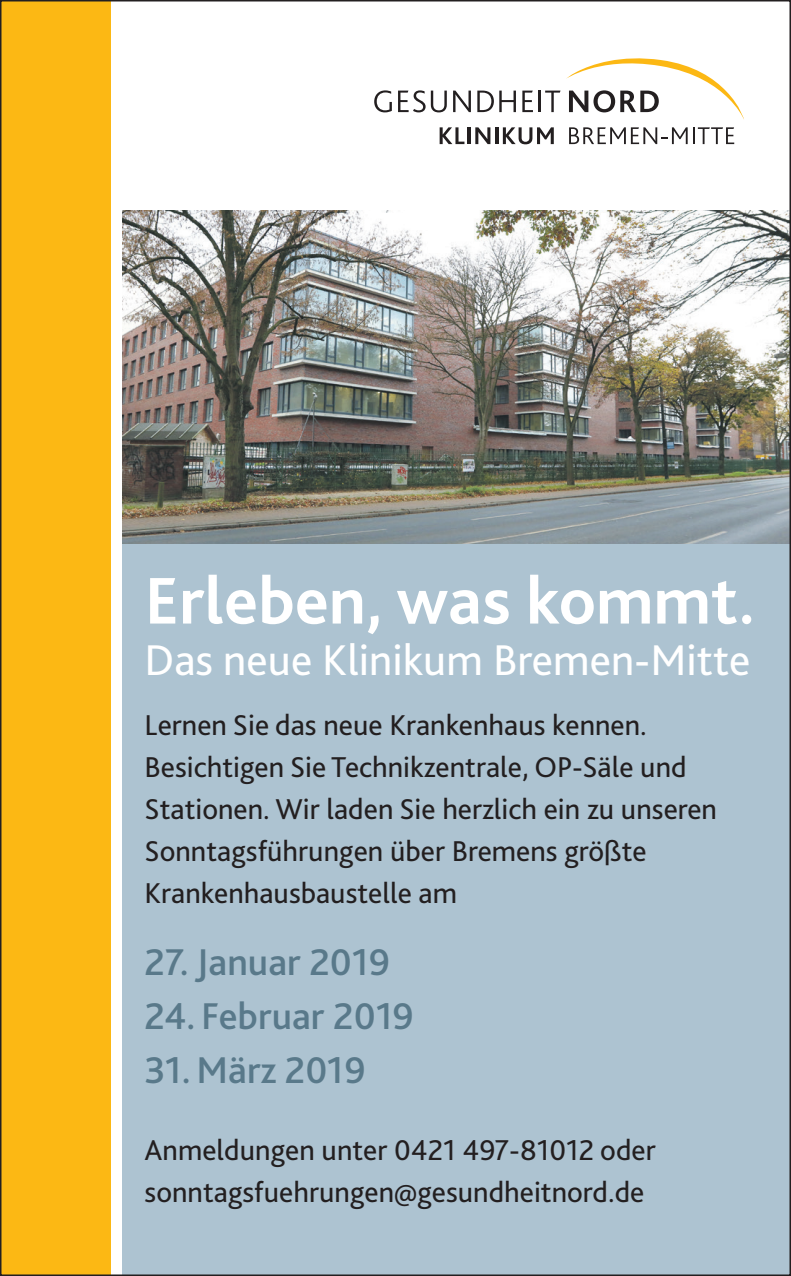
<style>
.page{position:relative;width:791px;height:1276px;background:#fff}
.page>*{position:absolute;margin:0;border:0;box-sizing:border-box;transform-origin:0 0}
.t1{font:700 69px "Bliss 2";color:#fff}
.t2{font:45px "Bliss 2";color:#fff}
.t3{font:500 39px "Bliss 2";color:#59798a}
.t4{font:30px/42px "Bliss 2";color:#231f20}
</style>
<div class="page">
<svg style="left:440px;top:127px;width:24px;height:17px"></svg>
<hr style="left:468px;top:127px;width:3px;height:17px;background:#231f20">
<svg style="left:475px;top:127px;width:15px;height:17px"></svg>
<hr style="left:495px;top:127px;width:3px;height:17px;background:#231f20">
<svg style="left:503px;top:127px;width:51px;height:17px"></svg>
<svg style="left:569px;top:127px;width:165px;height:17px"></svg>
<svg style="left:374px;top:90px;width:18px;height:22px"></svg>
<svg style="left:398px;top:90px;width:49px;height:22px"></svg>
<svg style="left:453px;top:91px;width:18px;height:21px"></svg>
<svg style="left:477px;top:91px;width:39px;height:21px"></svg>
<svg style="left:522px;top:91px;width:11px;height:21px"></svg>
<hr style="left:538px;top:91px;width:3px;height:21px;background:#231f20">
<svg style="left:545px;top:91px;width:15px;height:21px"></svg>
<svg style="left:566px;top:58px;width:178px;height:62px"></svg>
<img style="left:122px;top:211px;width:666px;height:333px">
<div style="left:0;top:0;width:111px;height:1276px;background:#fcb814"></div>
<div style="left:122px;top:544px;width:669px;height:732px;background:#adc3d1"></div>
<h1 class="t1" style="left:145px;top:558px;width:612px">Erleben, was kommt.</h1>
<h2 class="t2" style="left:145px;top:631px;width:607px">Das neue Klinikum Bremen-Mitte</h2>
<p class="t4" style="left:145px;top:703px;width:574px">Lernen Sie das neue Krankenhaus kennen.<br>Besichtigen Sie Technikzentrale, OP-Säle und Stationen. Wir laden Sie herzlich ein zu unseren Sonntagsführungen über Bremens größte Krankenhausbaustelle am</p>
<h3 class="t3" style="left:145px;top:937px;width:247px">27. Januar 2019</h3>
<h3 class="t3" style="left:145px;top:991px;width:271px">24. Februar 2019</h3>
<h3 class="t3" style="left:145px;top:1045px;width:223px">31. März 2019</h3>
<p class="t4" style="left:145px;top:1128px;width:513px">Anmeldungen unter 0421 497-81012 oder sonntagsfuehrungen@gesundheitnord.de</p>
</div>
